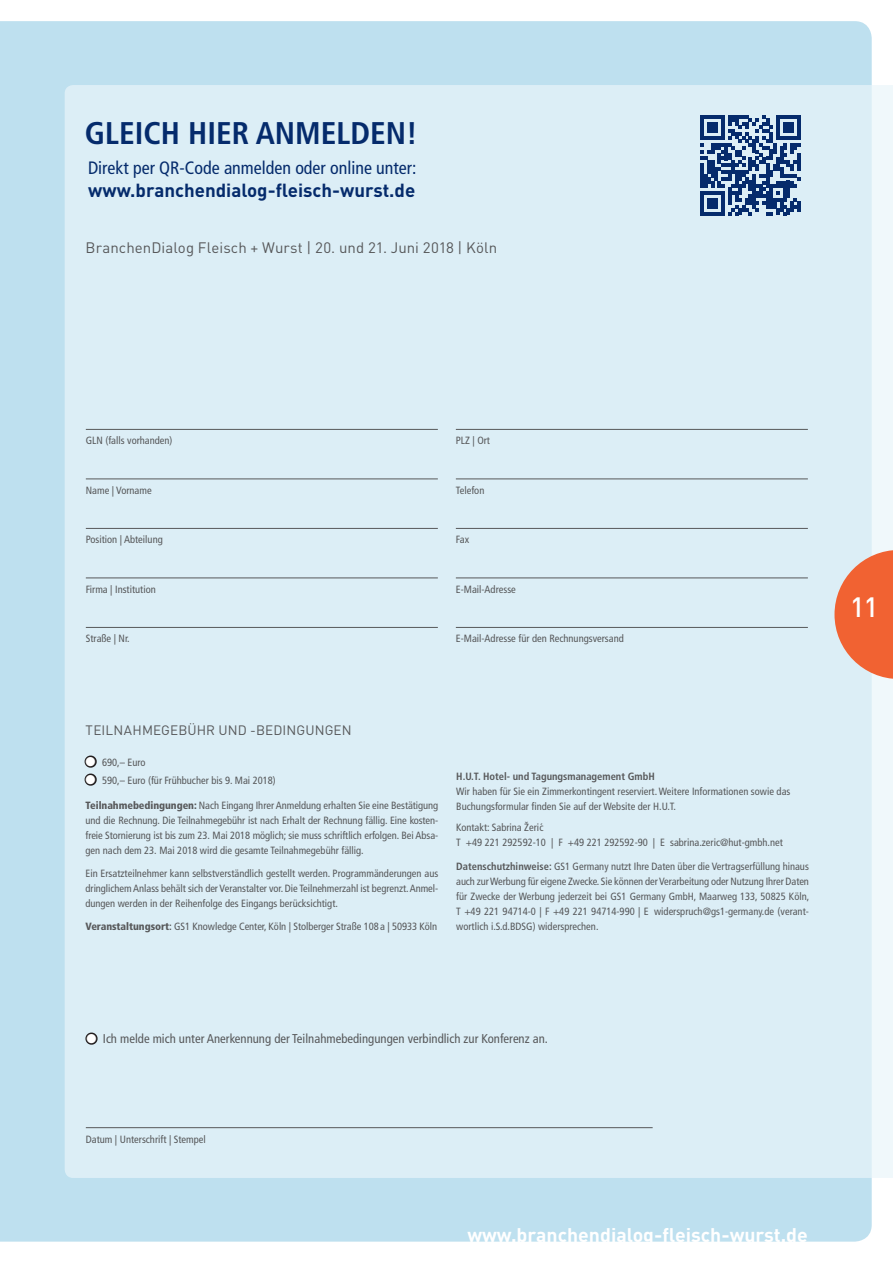
<style>
.page{position:relative;width:893px;height:1263px;background:#fff}
.page>*{position:absolute;margin:0;border:0;box-sizing:border-box;transform-origin:0 0}
.t1{font:700 condensed 31.35px "Frutiger";color:#052b6c}
.t2{font:500 27.6px "DIN";color:#fff}
.t3{font:700 19.5px "DIN";color:#fff}
.t4{font:700 18.75px "DIN";color:#052b6c}
.t5{font:condensed 17.85px "Frutiger";color:#052b6c}
.t6{font:15px "DIN";letter-spacing:.005em;color:#57585a}
.t7{font:13.5px "DIN";letter-spacing:.01em;color:#57585a}
.t8{font:condensed 12.75px "Frutiger";color:#57585a}
.t9{font:condensed 10.5px/15px "Frutiger";color:#57585a;text-align:justify}
.t10{font:700 condensed 10.5px "Frutiger";color:#57585a}
.s1{color:#fff}
.s2{font-weight:900}
.s3{font-weight:700}
</style>
<div class="page">
<div style="left:0;top:21px;width:872px;height:1220px;background:#bee0ef"></div>
<div style="left:65px;top:85px;width:828px;height:1093px;background:#dceef6"></div>
<svg style="left:834px;top:550px;width:59px;height:129px"></svg>
<hr style="left:86px;top:429px;width:352px;height:1px;background:#57585a">
<hr style="left:86px;top:478px;width:352px;height:1px;background:#57585a">
<hr style="left:86px;top:528px;width:352px;height:1px;background:#57585a">
<hr style="left:86px;top:577px;width:352px;height:1px;background:#57585a">
<hr style="left:86px;top:627px;width:352px;height:1px;background:#57585a">
<hr style="left:456px;top:429px;width:352px;height:1px;background:#57585a">
<hr style="left:456px;top:478px;width:352px;height:1px;background:#57585a">
<hr style="left:456px;top:528px;width:352px;height:1px;background:#57585a">
<hr style="left:456px;top:577px;width:352px;height:1px;background:#57585a">
<hr style="left:456px;top:627px;width:352px;height:1px;background:#57585a">
<svg style="left:83px;top:1030px;width:17px;height:17px"></svg>
<hr style="left:86px;top:1127px;width:567px;height:1px;background:#57585a">
<svg style="left:82px;top:753px;width:17px;height:35px"></svg>
<svg style="left:700px;top:115px;width:100px;height:100px"></svg>
<h1 class="t1" style="left:85px;top:114px;width:334px">GLEICH HIER ANMELDEN!</h1>
<h3 class="t5" style="left:88px;top:157px;width:330px">Direkt per QR-Code anmelden oder online unter:</h3>
<h3 class="t4" style="left:88px;top:178px;width:329px">www.branchendialog-fleisch-wurst.de</h3>
<h3 class="t6" style="left:86px;top:238px;width:413px">BranchenDialog Fleisch + Wurst | 20. und 21. Juni 2018 | Köln</h3>
<p class="t9" style="left:86px;top:433px;width:88px">GLN (falls vorhanden)</p>
<p class="t9" style="left:86px;top:483px;width:67px">Name | Vorname</p>
<p class="t9" style="left:86px;top:532px;width:78px">Position | Abteilung</p>
<p class="t9" style="left:86px;top:582px;width:71px">Firma | Institution</p>
<p class="t9" style="left:86px;top:631px;width:45px">Straße | Nr.</p>
<p class="t9" style="left:456px;top:433px;width:36px">PLZ | Ort</p>
<p class="t9" style="left:456px;top:483px;width:30px">Telefon</p>
<p class="t9" style="left:456px;top:532px;width:15px">Fax</p>
<p class="t9" style="left:456px;top:582px;width:62px">E-Mail-Adresse</p>
<p class="t9" style="left:456px;top:631px;width:169px">E-Mail-Adresse für den Rechnungsversand</p>
<p class="t7" style="left:86px;top:721px;width:268px">TEILNAHMEGEBÜHR UND -BEDINGUNGEN</p>
<p class="t9" style="left:86px;top:755px;width:61px"><span class="s1">●</span> 690,– Euro</p>
<p class="t9" style="left:86px;top:773px;width:192px"><span class="s1">●</span> 590,– Euro (für Frühbucher bis 9. Mai 2018)</p>
<p class="t9" style="left:86px;top:798px;width:354px"><span class="s2">Teilnahmebedingungen:</span> Nach Eingang Ihrer Anmeldung erhalten Sie eine Bestätigung und die Rechnung. Die Teilnahmegebühr ist nach Erhalt der Rechnung fällig. Eine kosten&shy;freie Stornierung ist bis zum 23. Mai 2018 möglich; sie muss schriftlich erfolgen. Bei Absa&shy;gen nach dem 23. Mai 2018 wird die gesamte Teilnahmegebühr fällig.</p>
<p class="t9" style="left:86px;top:866px;width:354px">Ein Ersatzteilnehmer kann selbstverständlich gestellt werden. Programmänderungen aus dringlichem Anlass behält sich der Veranstalter vor. Die Teilnehmerzahl ist begrenzt. Anmel&shy;dungen werden in der Reihenfolge des Eingangs berücksichtigt.</p>
<p class="t9" style="left:86px;top:919px;width:353px"><span class="s2">Veranstaltungsort</span><span class="s3">:</span> GS1 Knowledge Center, Köln | Stolberger Straße 108a | 50933 Köln</p>
<p class="t10" style="left:456px;top:770px;width:200px">H.U.T. Hotel- und Tagungsmanagement GmbH</p>
<p class="t9" style="left:456px;top:784px;width:336px">Wir haben für Sie ein Zimmerkontingent reserviert. Weitere Informationen sowie das<br>Buchungsformular finden Sie auf der Website der H.U.T.</p>
<p class="t9" style="left:456px;top:820px;width:328px">Kontakt: Sabrina Žeri´c ć<br>T +49 221 292592-10 | F +49 221 292592-90 | E sabrina.zeric@hut-gmbh.net</p>
<p class="t9" style="left:456px;top:858px;width:355px"><span class="s3">Datenschutzhinweise:</span> GS1 Germany nutzt Ihre Daten über die Vertragserfüllung hinaus auch zur Werbung für eigene Zwecke. Sie können der Verarbeitung oder Nutzung Ihrer Daten für Zwecke der Werbung jederzeit bei GS1 Germany GmbH, Maarweg 133, 50825 Köln, T +49 221 94714-0 | F +49 221 94714-990 | E widerspruch@gs1-germany.de (verant&shy;wortlich i.S.d.BDSG) widersprechen.</p>
<p class="t8" style="left:86px;top:1031px;width:463px"><span class="s1">●</span> Ich melde mich unter Anerkennung der Teilnahmebedingungen verbindlich zur Konferenz an.</p>
<p class="t9" style="left:86px;top:1131px;width:122px">Datum | Unterschrift | Stempel</p>
<h3 class="t3" style="left:467px;top:1222px;width:342px">www.branchendialog-fleisch-wurst.de</h3>
<h2 class="t2" style="left:850px;top:590px;width:30px">11</h2>
</div>
